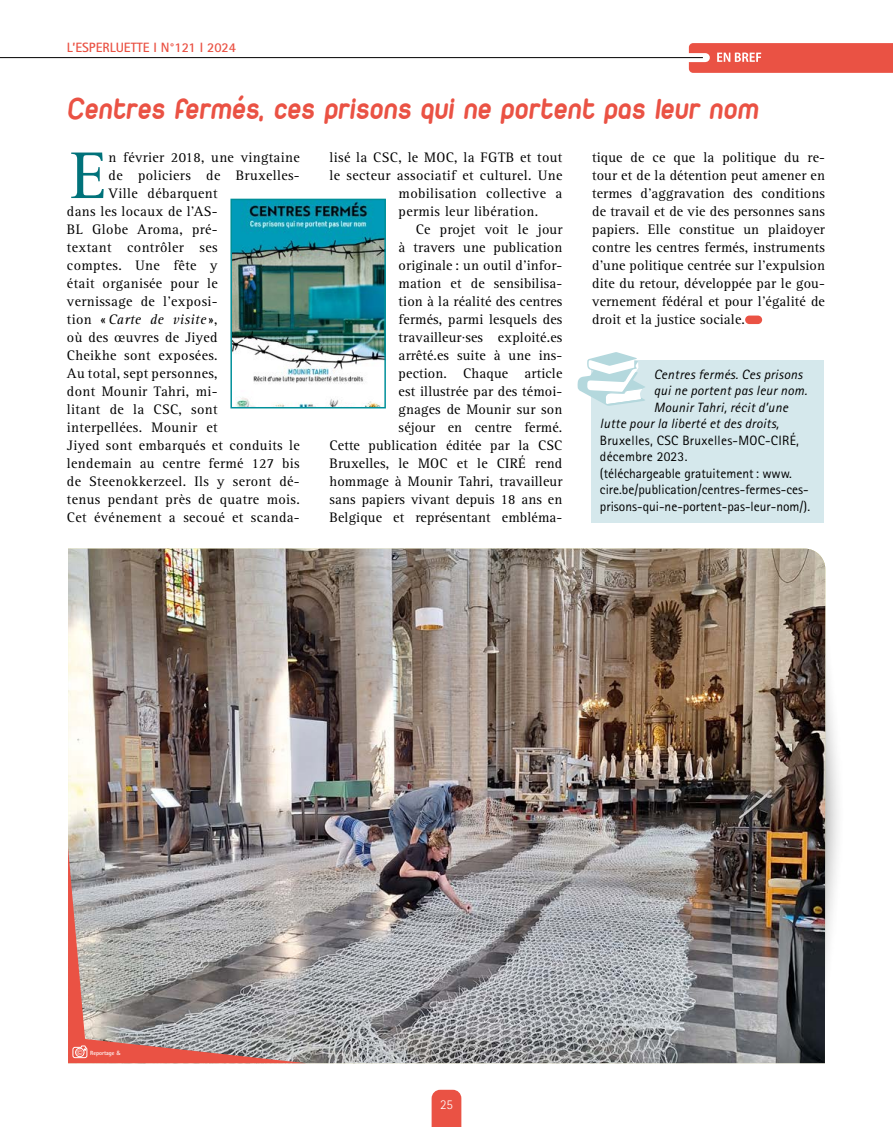
<style>
.page{position:relative;width:893px;height:1127px;background:#fff}
.page>*{position:absolute;margin:0;border:0;box-sizing:border-box;transform-origin:0 0}
.En_region-lettrine{font:68.25px "Rotis Serif Std";color:#00727a}
.En_bref-titrefraise{font:31.5px "Duepuntozerobold";color:#ea5244}
.En_bref_alinéa{font:14.25px/18px "Rotis Serif Std";letter-spacing:.01em;color:#000;text-align:right}
.En_region-lettrine-2{font:14.25px "Rotis Serif Std";letter-spacing:.025em;color:#000}
.En_region-lettrine-3{font:italic 14.25px "Rotis Serif Std";letter-spacing:.025em;color:#000}
.mouvement_pave_bleu{font:13.5px "Rotis Sans Serif Std";color:#000}
.mouvement_pave_bleu-2{font:italic 13.5px "Rotis Sans Serif Std";letter-spacing:.02em;color:#000}
.mouvement_pave_bleu-3{font:13.5px "Rotis Sans Serif Std";letter-spacing:.02em;color:#000}
.t1{font:700 13.5px "Rotis Sans Serif Std";color:#ea5244}
.t2{font:300 13.5px "Rotis Sans Serif Std";color:#fff}
.copiePhoto{font:italic 12px "Rotis Sans Serif Std";color:#fff}
.copiePhoto-2{font:700 6px "Rotis Sans Serif Std";color:#fff}
.s1{font-style:normal}
.s2{font-family:"Droid Sans";font-weight:400}
</style>
<div class="page">
<svg style="left:825px;top:566px;width:14px;height:420px"></svg>
<svg style="left:432px;top:1090px;width:29px;height:37px"></svg>
<hr style="left:0;top:57px;width:703px;height:1px;background:#000">
<svg style="left:689px;top:43px;width:204px;height:30px;background:#ea5d50"></svg>
<img style="left:233px;top:202px;width:150px;height:203px">
<div style="left:230px;top:199px;width:156px;height:209px;border:2px solid #00909a"></div>
<div style="left:745px;top:315px;width:17px;height:9px;background:#ea5244;border-radius:4px"></div>
<div style="left:591px;top:360px;width:233px;height:163px;background:#d5e8ec"></div>
<svg style="left:578px;top:352px;width:67px;height:54px"></svg>
<img style="left:68px;top:549px;width:757px;height:514px">
<svg style="left:68px;top:847px;width:238px;height:216px;background:#ab9c9a"></svg>
<svg style="left:72px;top:1045px;width:15px;height:13px"></svg>
<p class="t1" style="left:67px;top:39px;width:170px">L’ESPERLUETTE I N°121 I 2024</p>
<p class="En_bref-titrefraise" style="left:67px;top:90px;width:697px">Centres fermés, ces prisons qui ne portent pas leur nom</p>
<p class="En_region-lettrine" style="left:70px;top:137px;width:38px">E</p>
<p class="En_region-lettrine-2" style="left:109px;top:149px;width:193px">n février 2018, une vingtaine</p>
<p class="En_region-lettrine-2" style="left:330px;top:149px;width:234px">lisé la CSC, le MOC, la FGTB et tout</p>
<p class="En_region-lettrine-2" style="left:330px;top:167px;width:234px">le secteur associatif et culturel. Une</p>
<p class="En_region-lettrine-2" style="left:399px;top:185px;width:165px">mobilisation collective a</p>
<p class="En_region-lettrine-2" style="left:399px;top:203px;width:141px">permis leur libération.</p>
<p class="En_bref_alinéa" style="left:330px;top:221px;width:234px">Ce projet voit le jour<br>à travers une publication<br>originale : un outil d’infor-<br>mation et de sensibilisa-<br>tion à la réalité des centres<br>fermés, parmi lesquels des travailleur·ses exploité.es<br>arrêté.es suite à une ins-<br>pection. Chaque article<br>est illustrée par des témoi-<br>gnages de Mounir sur son<br>séjour en centre fermé.<br>Cette publication éditée par la CSC<br>Bruxelles, le MOC et le CIRÉ rend hommage à Mounir Tahri, travailleur sans papiers vivant depuis 18 ans en<br>Belgique et représentant embléma-</p>
<p class="En_bref_alinéa" style="left:592px;top:149px;width:234px;text-align:justify">tique de ce que la politique du re&shy;tour et de la détention peut amener en termes d’aggravation des conditions de travail et de vie des personnes sans papiers. Elle constitue un plaidoyer contre les centres fermés, instruments d’une politique centrée sur l’expulsion dite du retour, développée par le gou&shy;vernement fédéral et pour l’égalité de droit et la justice sociale.</p>
<p class="En_region-lettrine-2" style="left:109px;top:167px;width:193px">de policiers de Bruxelles-</p>
<p class="En_region-lettrine-2" style="left:109px;top:185px;width:111px">Ville débarquent</p>
<p class="En_region-lettrine-2" style="left:67px;top:203px;width:152px">dans les locaux de l’AS-</p>
<p class="En_region-lettrine-2" style="left:67px;top:221px;width:152px">BL Globe Aroma, pré-</p>
<p class="En_region-lettrine-2" style="left:67px;top:239px;width:152px">textant contrôler ses</p>
<p class="En_region-lettrine-2" style="left:67px;top:257px;width:152px">comptes. Une fête y</p>
<p class="En_region-lettrine-2" style="left:67px;top:275px;width:152px">était organisée pour le</p>
<p class="En_region-lettrine-2" style="left:67px;top:293px;width:152px">vernissage de l’exposi-</p>
<p class="En_region-lettrine-3" style="left:67px;top:311px;width:152px"><span class="s1">tion «</span> Carte de visite <span class="s1">»,</span></p>
<p class="En_region-lettrine-2" style="left:67px;top:329px;width:152px">où des œuvres de Jiyed</p>
<p class="En_region-lettrine-2" style="left:67px;top:347px;width:152px">Cheikhe sont exposées.</p>
<p class="En_region-lettrine-2" style="left:67px;top:365px;width:152px">Au total, sept personnes,</p>
<p class="En_region-lettrine-2" style="left:67px;top:383px;width:152px">dont Mounir Tahri, mi-</p>
<p class="En_region-lettrine-2" style="left:67px;top:401px;width:152px">litant de la CSC, sont</p>
<p class="En_region-lettrine-2" style="left:67px;top:419px;width:152px">interpellées. Mounir et</p>
<p class="En_region-lettrine-2" style="left:67px;top:437px;width:234px">Jiyed sont embarqués et conduits le</p>
<p class="En_region-lettrine-2" style="left:67px;top:455px;width:234px">lendemain au centre fermé 127 bis</p>
<p class="En_region-lettrine-2" style="left:67px;top:473px;width:234px">de Steenokkerzeel. Ils y seront dé-</p>
<p class="En_region-lettrine-2" style="left:67px;top:491px;width:234px">tenus pendant près de quatre mois.</p>
<p class="En_region-lettrine-2" style="left:67px;top:509px;width:234px">Cet événement a secoué et scanda-</p>
<p class="mouvement_pave_bleu-2" style="left:654px;top:366px;width:150px">Centres fermés. Ces prisons</p>
<p class="mouvement_pave_bleu-2" style="left:654px;top:382px;width:155px">qui ne portent pas leur nom.</p>
<p class="mouvement_pave_bleu-2" style="left:654px;top:399px;width:136px">Mounir Tahri, récit d’une</p>
<p class="mouvement_pave_bleu-2" style="left:600px;top:415px;width:180px">lutte pour la liberté et des droits,</p>
<p class="mouvement_pave_bleu-3" style="left:600px;top:432px;width:201px">Bruxelles, CSC Bruxelles-MOC-CIRÉ,</p>
<p class="mouvement_pave_bleu-3" style="left:600px;top:448px;width:89px">décembre 2023.</p>
<p class="mouvement_pave_bleu" style="left:600px;top:465px;width:194px">(téléchargeable gratuitement: www.</p>
<p class="mouvement_pave_bleu" style="left:600px;top:481px;width:210px">cire.be/publication/centres-fermes-ces-</p>
<p class="mouvement_pave_bleu" style="left:600px;top:498px;width:212px">prisons-qui-ne-portent-pas-leur-nom/).</p>
<p class="copiePhoto" style="left:76px;top:1047px;width:7px">©</p>
<p class="copiePhoto-2" style="left:90px;top:1049px;width:32px">Reportage <span class="s2">&amp;</span></p>
<p class="t2" style="left:440px;top:1096px;width:14px">25</p>
</div>
